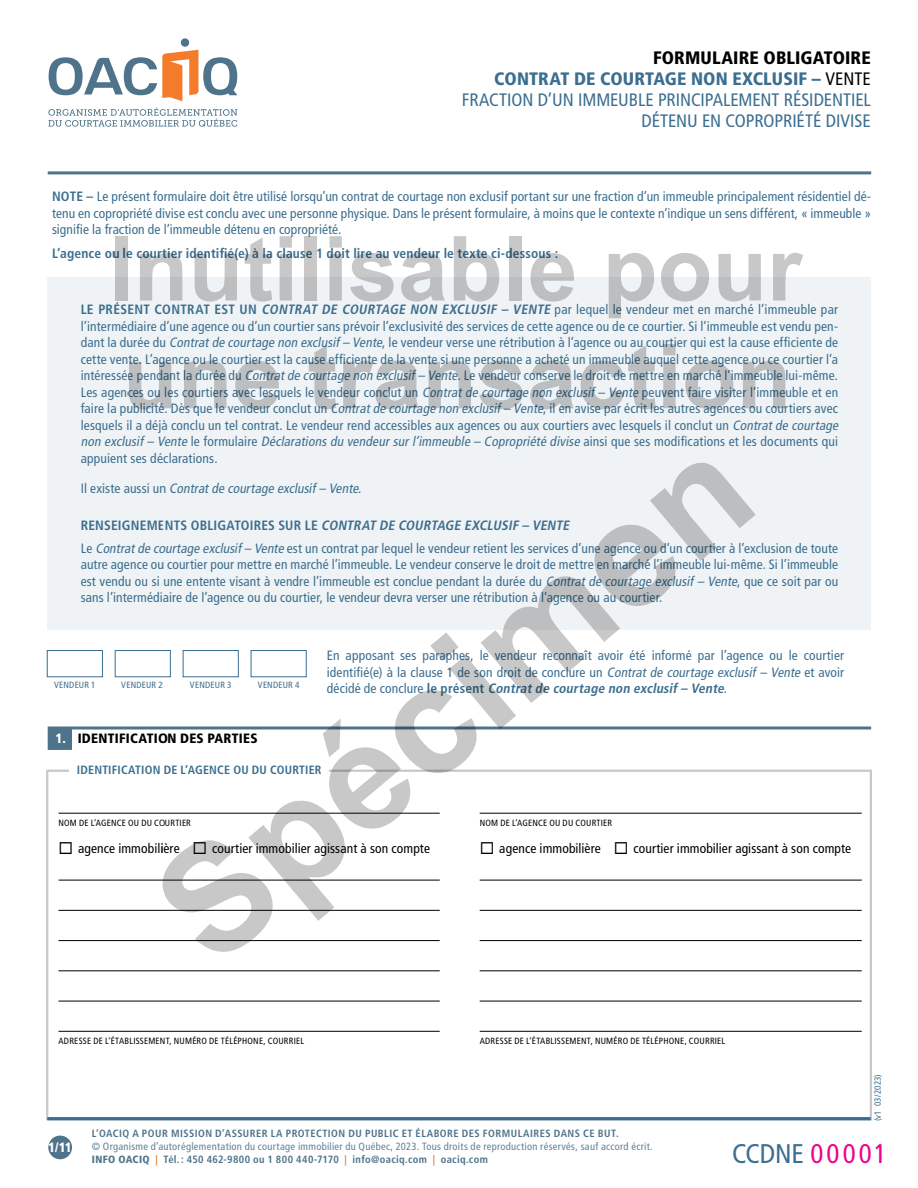
<style>
.page{position:relative;width:918px;height:1188px;background:#fff}
.page>*{position:absolute;margin:0;border:0;box-sizing:border-box;transform-origin:0 0}
.t1{font:condensed 27px "Frutiger LT Std";letter-spacing:.04em;color:#3b6e8f}
.t2{font:condensed 18px/21px "Frutiger LT Std";letter-spacing:-.005em;color:#3b6e8f;text-align:right}
.t3{font:condensed 13.5px/16.5px "Frutiger LT Std";letter-spacing:.01em;color:#3b6e8f;text-align:justify}
.t4{font:condensed 13.5px "Frutiger LT Std";letter-spacing:.005em;color:#000}
.t5{font:700 condensed 13.5px "Frutiger LT Std";letter-spacing:.01em;color:#3b6e8f}
.t6{font:italic condensed 13.5px "Frutiger LT Std";color:#3b6e8f}
.t7{font:900 condensed 13.5px "Frutiger LT Std";letter-spacing:.02em;color:#000}
.t8{font:900 condensed 13.5px "Frutiger LT Std";color:#fff}
.t9{font:700 condensed 12px "Frutiger LT Std";letter-spacing:.015em;color:#3b6e8f}
.t10{font:condensed 10.5px/12.6px "Frutiger LT Std";letter-spacing:.03em;color:#5f8196}
.t11{font:700 condensed 10.5px "Frutiger LT Std";letter-spacing:.045em;color:#4e738a}
.t12{font:condensed 9px "Frutiger LT Std";letter-spacing:.025em;color:#000}
.t13{font:condensed 9px "Frutiger LT Std";letter-spacing:.025em;color:#3b6e8f}
.s1{font-weight:900;color:#000}
.s2{font-weight:900}
.s3{color:#000}
.s4{font-weight:700}
.s5{font-weight:700;font-style:italic}
.s6{font-style:italic}
.s7{font-style:normal}
.s8{color:#fff}
.s9{font-weight:900;color:#4e738a}
.s10{font-weight:700;color:#ee7623}
.s11{font-weight:700;color:#4e738a}
.s12{color:#ec008c}
</style>
<div class="page">
<div style="left:48px;top:1136px;width:24px;height:23px;background:#4e738a;border-radius:50%"></div>
<hr style="left:48px;top:171px;width:823px;height:3px;background:#4e738a">
<hr style="left:48px;top:726px;width:823px;height:3px;background:#4e738a">
<div style="left:48px;top:729px;width:24px;height:21px;background:#4e738a"></div>
<div style="left:48px;top:277px;width:823px;height:352px;background:#eff3f6"></div>
<hr style="left:58px;top:813px;width:382px;height:1px;background:#000">
<hr style="left:58px;top:880px;width:382px;height:1px;background:#000">
<hr style="left:58px;top:910px;width:382px;height:1px;background:#000">
<hr style="left:58px;top:940px;width:382px;height:1px;background:#000">
<hr style="left:58px;top:971px;width:382px;height:1px;background:#000">
<hr style="left:58px;top:1001px;width:382px;height:1px;background:#000">
<hr style="left:58px;top:1031px;width:382px;height:1px;background:#000">
<hr style="left:480px;top:813px;width:382px;height:1px;background:#000">
<hr style="left:480px;top:880px;width:382px;height:1px;background:#000">
<hr style="left:480px;top:910px;width:382px;height:1px;background:#000">
<hr style="left:480px;top:940px;width:382px;height:1px;background:#000">
<hr style="left:480px;top:971px;width:382px;height:1px;background:#000">
<hr style="left:480px;top:1001px;width:382px;height:1px;background:#000">
<hr style="left:480px;top:1031px;width:382px;height:1px;background:#000">
<hr style="left:47px;top:1117px;width:824px;height:3px;background:#3b6e8f">
<div style="left:47px;top:650px;width:56px;height:27px;border:1px solid #3b6e8f"></div>
<div style="left:115px;top:650px;width:56px;height:27px;border:1px solid #3b6e8f"></div>
<div style="left:181px;top:38px;width:8px;height:9px;background:#4e738a;border-radius:50%"></div>
<svg style="left:49px;top:50px;width:188px;height:51px"></svg>
<svg style="left:48px;top:108px;width:189px;height:19px"></svg>
<svg style="left:163px;top:463px;width:593px;height:489px"></svg>
<svg style="left:115px;top:236px;width:13px;height:64px"></svg>
<svg style="left:140px;top:253px;width:42px;height:47px"></svg>
<svg style="left:195px;top:254px;width:42px;height:48px"></svg>
<svg style="left:245px;top:237px;width:27px;height:65px"></svg>
<svg style="left:280px;top:236px;width:12px;height:64px"></svg>
<svg style="left:305px;top:236px;width:12px;height:64px"></svg>
<svg style="left:330px;top:236px;width:12px;height:64px"></svg>
<svg style="left:350px;top:253px;width:44px;height:49px"></svg>
<svg style="left:401px;top:253px;width:44px;height:49px"></svg>
<svg style="left:454px;top:236px;width:45px;height:66px"></svg>
<svg style="left:509px;top:236px;width:13px;height:64px"></svg>
<svg style="left:531px;top:253px;width:43px;height:49px"></svg>
<svg style="left:609px;top:253px;width:45px;height:65px"></svg>
<svg style="left:661px;top:253px;width:48px;height:49px"></svg>
<svg style="left:718px;top:254px;width:43px;height:48px"></svg>
<svg style="left:773px;top:253px;width:30px;height:47px"></svg>
<svg style="left:129px;top:362px;width:42px;height:47px"></svg>
<svg style="left:184px;top:361px;width:42px;height:47px"></svg>
<svg style="left:235px;top:361px;width:44px;height:48px"></svg>
<svg style="left:309px;top:345px;width:27px;height:64px"></svg>
<svg style="left:343px;top:361px;width:76px;height:48px"></svg>
<svg style="left:429px;top:361px;width:42px;height:47px"></svg>
<svg style="left:479px;top:361px;width:44px;height:48px"></svg>
<svg style="left:530px;top:361px;width:44px;height:48px"></svg>
<svg style="left:581px;top:345px;width:75px;height:64px"></svg>
<svg style="left:663px;top:344px;width:13px;height:64px"></svg>
<svg style="left:685px;top:361px;width:48px;height:48px"></svg>
<svg style="left:743px;top:361px;width:42px;height:47px"></svg>
<h2 class="t2" style="left:462px;top:47px;width:410px"><span class="s1">FORMULAIRE OBLIGATOIRE<br></span><span class="s2">CONTRAT DE COURTAGE NON EXCLUSIF –</span> <span class="s3">VENTE </span>FRACTION D’UN IMMEUBLE PRINCIPALEMENT RÉSIDENTIEL DÉTENU EN COPROPRIÉTÉ DIVISE</h2>
<p class="t3" style="left:52px;top:189px;width:821px"><span class="s4">NOTE –</span> Le présent formulaire doit être utilisé lorsqu’un contrat de courtage non exclusif portant sur une fraction d’un immeuble principalement résidentiel dé&shy;tenu en copropriété divise est conclu avec une personne physique. Dans le présent formulaire, à moins que le contexte n’indique un sens différent, « immeuble » signifie la fraction de l’immeuble détenu en copropriété.</p>
<p class="t5" style="left:52px;top:245px;width:508px">L’agence ou le courtier identifié(e) à la clause 1 doit lire au vendeur le texte ci-dessous :</p>
<p class="t3" style="left:81px;top:301px;width:762px;text-align:left"><span class="s4">LE PRÉSENT CONTRAT EST UN</span> <span class="s5">CONTRAT DE COURTAGE NON EXCLUSIF – VENTE</span> par lequel le vendeur met en marché l’immeuble par l’intermédiaire d’une agence ou d’un courtier sans prévoir l’exclusivité des services de cette agence ou de ce courtier. Si l’immeuble est vendu pen&shy;dant la durée du <span class="s6">Contratde courtage non exclusif– Vente</span>, le vendeur verse une rétribution à l’agence ou au courtier qui est la cause efficiente de cette vente. L’agence ou le courtier est la cause efficiente de la vente si une personne a acheté un immeuble auquel cette agence ou ce courtier l’a intéressée pendant la durée du <span class="s6">Contratde courtage non exclusif– Vente</span>. Le vendeur conserve le droit de mettre en marché l’immeuble lui-même.<br>Les agences ou les courtiers avec lesquels le vendeur conclut un <span class="s6">Contrat de courtage non exclusif – Vente</span> peuvent faire visiter l’immeuble et en faire la publicité. Dès que le vendeur conclut un <span class="s6">Contratde courtage non exclusif– Vente</span>, il en avise par écrit les autres agences ou courtiers avec lesquels il a déjà conclu un tel contrat. Le vendeur rend accessibles aux agences ou aux courtiers avec lesquels il conclut un <span class="s6">Contratde courtage non exclusif– Vente</span> l e fo r m u l a i r e <span class="s6">Déclarationsdu vendeursurl’immeuble – Copropriété divise</span> a i n s i q u e s e s m o d i fi c a t i o n s e t l e s d o c u m e n t s q u i appuient ses déclarations.</p>
<p class="t6" style="left:81px;top:480px;width:282px"><span class="s7">I l e x i s t e a u s s i u n</span> Contratde courtage exclusif– Vente<span class="s7">.</span></p>
<p class="t3" style="left:81px;top:513px;width:759px;line-height:23.2px"><span class="s4">RENSEIGNEMENTS OBLIGATOIRES SUR LE</span> <span class="s5">CONTRAT DE COURTAGE EXCLUSIF – VENTE<br></span>Le <span class="s6">Contratde courtage exclusif– Vente</span> est un contrat par lequel le vendeur retient les services d’une agence ou d’un courtier à l’exclusion de toute</p>
<p class="t3" style="left:81px;top:556px;width:759px">autre agence ou courtier pour mettre en marché l’immeuble. Le vendeur conserve le droit de mettre en marché l’immeuble lui-même. Si l’immeuble est vendu ou si une entente visant à vendre l’immeuble est conclue pendant la durée du <span class="s6">Contrat de courtage exclusif – Vente</span>, que ce soit par ou sans l’intermédiaire de l’agence ou du courtier, le vendeur devra verser une rétribution à l’agence ou au courtier.</p>
<p class="t13" style="left:54px;top:679px;width:43px">VENDEUR 1</p>
<p class="t13" style="left:121px;top:679px;width:43px">VENDEUR 2</p>
<p class="t13" style="left:190px;top:679px;width:43px">VENDEUR 3</p>
<p class="t13" style="left:258px;top:679px;width:43px">VENDEUR 4</p>
<p class="t3" style="left:327px;top:647px;width:519px">En apposant ses paraphes, le vendeur reconnaît avoir été informé par l’agence ou le courtier identifié(e) à la clause 1 de son droit de conclure un <span class="s6">Contrat de courtage exclusif – Vente</span> et avoir d é c i d é d e c o n c l u r e <span class="s4">l e p r é s e n t</span> <span class="s5">Contratde courtage non exclusif– Vente</span>.</p>
<p class="t7" style="left:56px;top:730px;width:204px"><span class="s8">1.</span> IDENTIFICATION DES PARTIES</p>
<p class="t9" style="left:77px;top:763px;width:246px">IDENTIFICATION DE L’AGENCE OU DU COURTIER</p>
<p class="t12" style="left:58px;top:818px;width:134px">NOM DE L’AGENCE OU DU COURTIER</p>
<p class="t12" style="left:480px;top:818px;width:134px">NOM DE L’AGENCE OU DU COURTIER</p>
<p class="t4" style="left:58px;top:840px;width:373px">◻ agence immobilière ◻ courtier immobilier agissant à son compte</p>
<p class="t4" style="left:480px;top:840px;width:373px">◻ agence immobilière ◻ courtier immobilier agissant à son compte</p>
<p class="t12" style="left:58px;top:1036px;width:247px">ADRESSE DE L’ÉTABLISSEMENT, NUMÉRO DE TÉLÉPHONE, COURRIEL</p>
<p class="t12" style="left:480px;top:1036px;width:247px">ADRESSE DE L’ÉTABLISSEMENT, NUMÉRO DE TÉLÉPHONE, COURRIEL</p>
<p class="t13" style="left:873px;top:1121px;width:49px;rotate:-90deg">(v1 03/2023)</p>
<p class="t8" style="left:48px;top:1139px;width:25px">1/11</p>
<p class="t11" style="left:92px;top:1128px;width:529px">L’OACIQ A POUR MISSION D’ASSURER LA PROTECTION DU PUBLIC ET ÉLABORE DES FORMULAIRES DANS CE BUT.</p>
<p class="t10" style="left:92px;top:1140px;width:562px">© Organisme d’autoréglementation du courtage immobilier du Québec, 2023. Tous droits de reproduction réservés, sauf accord écrit.<br><span class="s9">INFO OACIQ</span> <span class="s10">|</span> <span class="s11">Tél. : 450 462-9800 ou 1 800 440-7170</span> <span class="s10">|</span> <span class="s11">info@oaciq.com</span> <span class="s10">|</span> <span class="s11">oaciq.com</span></p>
<h1 class="t1" style="left:732px;top:1137px;width:156px">CCDNE <span class="s12">00001</span></h1>
</div>
